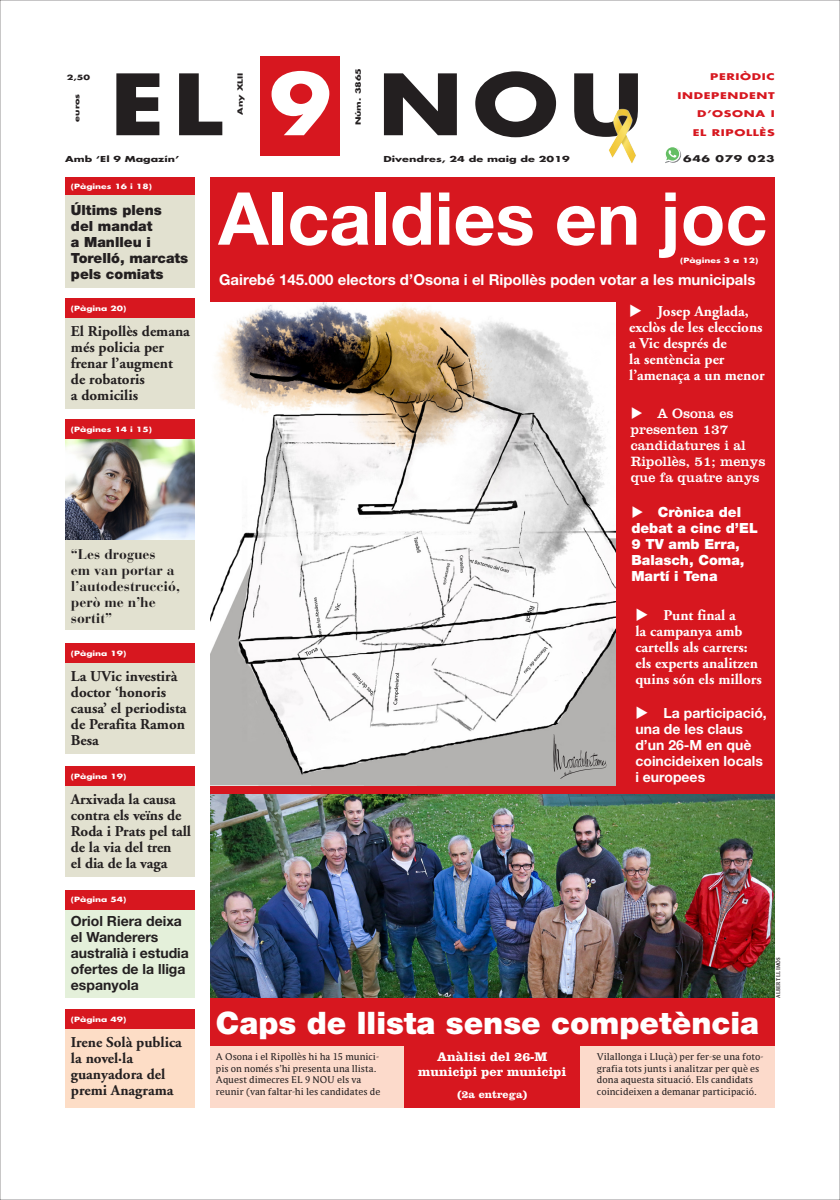
<style>
.page{position:relative;width:840px;height:1200px;background:#fff}
.page>*{position:absolute;margin:0;border:0;box-sizing:border-box;transform-origin:0 0}
.t1{font:700 82px "Futura";color:#231f20;scale:1.22 1}
.t2{font:700 73px "Helvetica Neue";color:#fff}
.t3{font:900 31px "Helvetica Neue";color:#fff}
.t4{font:700 15px/16px "Adobe Garamond";color:#231f20}
.t5{font:700 15px/16px "Adobe Garamond";color:#fff}
.t6{font:700 15px "Helvetica Neue";color:#fff}
.t7{font:700 14px/16px "Helvetica Neue";color:#fff}
.t8{font:14px/16px "Clarendon";color:#fff}
.t9{font:700 14px/16px "Helvetica Neue";color:#231f20}
.t10{font:900 14px/16px "Helvetica Neue";color:#fff}
.t11{font:700 14px/16px "Bauer Bodoni";color:#231f20}
.t12{font:900 14px/16px "Helvetica Neue";color:#231f20}
.t13{font:700 13px/15px "Clarendon";color:#fff;text-align:center}
.t14{font:700 11px "Clarendon";color:#fff}
.t15{font:9px/11.5px "Parable LF";color:#231f20}
.t16{font:700 9px/18.5px "Futura";letter-spacing:.05em;color:#d7171f;text-align:right;scale:1.38 1}
.t17{font:700 9px "Futura";letter-spacing:.05em;color:#231f20;scale:1.38 1}
.t18{font:700 8px "Futura";color:#231f20;scale:1.4 1}
.t19{font:700 8px "Futura";color:#231f20;scale:1.38 1}
.t20{font:700 7px "Futura";color:#fff;scale:1.3 1}
.t21{font:700 7px "Futura";color:#231f20;scale:1.38 1}
.t22{font:700 5px "Parable LF";letter-spacing:.05em;color:#231f20;scale:.86 1}
.s1{color:#fff}
</style>
<div class="page">
<div style="left:260px;top:57px;width:80px;height:99px;background:#d7171f"></div>
<svg style="left:665px;top:147px;width:15px;height:16px"></svg>
<img style="left:609px;top:109px;width:27px;height:54px">
<div style="left:210px;top:177px;width:564px;height:929px;background:#d7171f"></div>
<img style="left:210px;top:303px;width:405px;height:481px">
<img style="left:210px;top:794px;width:564px;height:204px">
<div style="left:65px;top:317px;width:129px;height:92px;background:#e2e1d0"></div>
<div style="left:65px;top:298px;width:129px;height:20px;background:#d7171f"></div>
<div style="left:65px;top:661px;width:129px;height:92px;background:#e2e1d0"></div>
<div style="left:65px;top:643px;width:129px;height:19px;background:#d7171f"></div>
<div style="left:210px;top:1044px;width:564px;height:63px;background:#fcdacb"></div>
<div style="left:210px;top:998px;width:564px;height:47px;background:#d7171f"></div>
<div style="left:404px;top:1045px;width:175px;height:62px;background:#d7171f"></div>
<svg style="left:553px;top:733px;width:53px;height:45px;background:#a4a2a1"></svg>
<div style="left:65px;top:177px;width:129px;height:19px;background:#d7171f"></div>
<div style="left:65px;top:195px;width:129px;height:92px;background:#e2e1d0"></div>
<div style="left:65px;top:908px;width:129px;height:89px;background:#e4f0da"></div>
<div style="left:65px;top:889px;width:129px;height:20px;background:#d7171f"></div>
<div style="left:65px;top:784px;width:129px;height:92px;background:#e2e1d0"></div>
<div style="left:65px;top:765px;width:129px;height:20px;background:#d7171f"></div>
<div style="left:65px;top:1027px;width:129px;height:80px;background:#fdddc6"></div>
<div style="left:65px;top:1008px;width:129px;height:20px;background:#d7171f"></div>
<div style="left:65px;top:539px;width:129px;height:91px;background:#e2e1d0"></div>
<div style="left:65px;top:419px;width:129px;height:20px;background:#d7171f"></div>
<img style="left:65px;top:439px;width:129px;height:100px">
<p class="t21" style="left:67px;top:72px;width:18px">2,50</p>
<p class="t21" style="left:72px;top:122px;width:22px;rotate:-90deg">euros</p>
<p class="t21" style="left:353px;top:125px;width:43px;rotate:-90deg">Núm. 3865</p>
<h1 class="t1" style="left:110px;top:50px;width:439px">EL <span class="s1">9</span> NOU</h1>
<p class="t21" style="left:235px;top:115px;width:32px;rotate:-90deg">Any XLII</p>
<p class="t19" style="left:65px;top:153px;width:84px">Amb ‘El 9 Magazín’</p>
<p class="t18" style="left:383px;top:153px;width:134px">Divendres, 24 de maig de 2019</p>
<p class="t16" style="left:677px;top:67px;width:72px">PERIÒDIC<br>INDEPENDENT<br>D’OSONA I</p>
<p class="t16" style="left:692px;top:123px;width:61px">EL RIPOLLÈS</p>
<p class="t17" style="left:682px;top:152px;width:68px">646 079 023</p>
<p class="t20" style="left:71px;top:182px;width:64px">(Pàgines 16 i 18)</p>
<p class="t12" style="left:71px;top:201px;width:119px">Últims plens<br>del mandat<br>a Manlleu i<br>Torelló, marcats pels comiats</p>
<p class="t20" style="left:71px;top:303px;width:44px">(Pàgina 20)</p>
<p class="t4" style="left:71px;top:324px;width:120px">El Ripollès demana més policia per frenar l’augment de robatoris<br>a domicilis</p>
<p class="t20" style="left:71px;top:424px;width:64px">(Pàgines 14 i 15)</p>
<p class="t11" style="left:71px;top:545px;width:110px">“Les drogues<br>em van portar a l’autodestrucció, però me n’he sortit”</p>
<p class="t20" style="left:71px;top:648px;width:44px">(Pàgina 19)</p>
<p class="t4" style="left:71px;top:668px;width:117px">La UVic investirà doctor ‘honoris causa’ el periodista de Perafita Ramon<br>Besa</p>
<p class="t20" style="left:71px;top:771px;width:44px">(Pàgina 19)</p>
<p class="t4" style="left:71px;top:791px;width:122px">Arxivada la causa contra els veïns de<br>Roda i Prats pel tall de la via del tren<br>el dia de la vaga</p>
<p class="t20" style="left:71px;top:894px;width:44px">(Pàgina 54)</p>
<p class="t9" style="left:71px;top:912px;width:119px">Oriol Riera deixa el Wanderers australià i estudia ofertes de la lliga espanyola</p>
<p class="t20" style="left:71px;top:1013px;width:44px">(Pàgina 49)</p>
<p class="t4" style="left:71px;top:1034px;width:112px">Irene Solà publica la novel·la guanyadora del premi Anagrama</p>
<h2 class="t2" style="left:218px;top:173px;width:550px">Alcaldies en joc</h2>
<p class="t20" style="left:679px;top:255px;width:62px">(Pàgines 3 a 12)</p>
<p class="t6" style="left:219px;top:270px;width:537px">Gairebé 145.000 electors d’Osona i el Ripollès poden votar a les municipals</p>
<p class="t5" style="left:629px;top:303px;width:137px">◆ Josep Anglada, exclòs de les eleccions a Vic després de<br>la sentència per l’amenaça a un menor</p>
<p class="t8" style="left:630px;top:405px;width:136px">◆ A Osona es presenten 137 candidatures i al<br>Ripollès, 51; menys que fa quatre anys</p>
<p class="t10" style="left:631px;top:504px;width:128px">◆ Crònica del debat a cinc d’EL<br>9 TV amb Erra,<br>Balasch, Coma,<br>Martí i Tena</p>
<p class="t5" style="left:635px;top:607px;width:128px">◆ Punt final a<br>la campanya amb cartells als carrers: els experts analitzen quins són els millors</p>
<p class="t7" style="left:635px;top:704px;width:133px">◆ La participació, una de les claus d’un 26-M en què coincideixen locals i europees</p>
<h3 class="t3" style="left:216px;top:1004px;width:544px">Caps de llista sense competència</h3>
<p class="t13" style="left:418px;top:1049px;width:150px">Anàlisi del 26-M municipi per municipi</p>
<p class="t14" style="left:457px;top:1087px;width:71px">(2a entrega)</p>
<p class="t15" style="left:216px;top:1050px;width:166px">A Osona i el Ripollès hi ha 15 munici&shy;pis on només s’hi presenta una llista.<br>Aquest dimecres EL 9 NOU els va reunir (van faltar-hi les candidates de</p>
<p class="t15" style="left:596px;top:1050px;width:168px">Vilallonga i Lluçà) per fer-se una foto&shy;grafia tots junts i analitzar per què es dona aquesta situació. Els candidats coincideixen a demanar participació.</p>
<p class="t22" style="left:774px;top:997px;width:49px;rotate:-90deg">ALBERT LLIMÓS</p>
</div>
